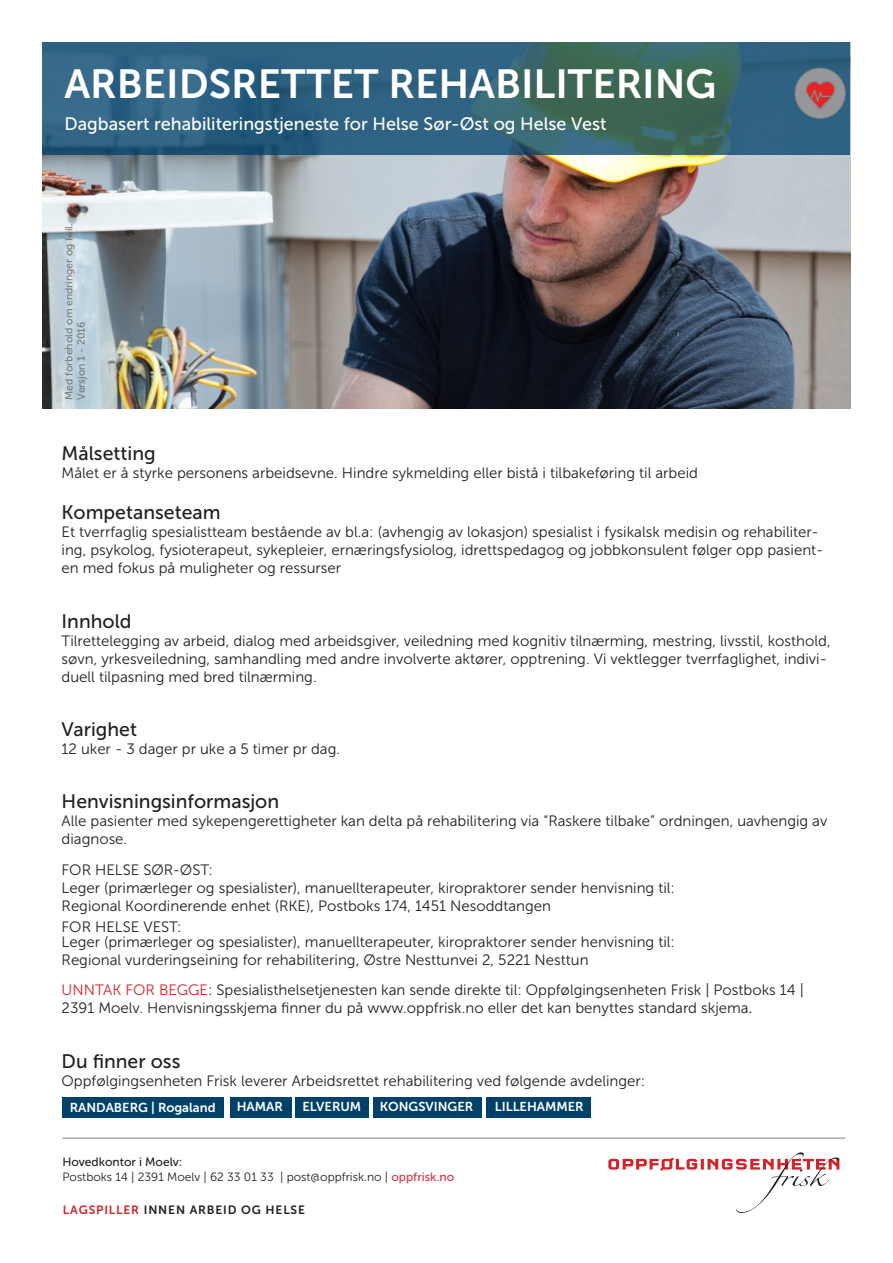
<style>
.page{position:relative;width:893px;height:1263px;background:#fff}
.page>*{position:absolute;margin:0;border:0;box-sizing:border-box;transform-origin:0 0}
.TITTEL{font:40.5px "Museo Sans 700";color:#fff}
.brødtekst{font:19.5px "Museo Sans 500";color:#231f20}
.Undertittel{font:18px "Museo Sans 500";color:#fff}
.brødtekst-2{font:15px/18px "Museo Sans 300";color:#231f20}
.TITTEL-2{font:12.9px "Museo Sans 700";color:#fff}
.t1{font:12px "Museo Sans 300";color:#231f20}
.t2{font:12px "Museo Sans 700";letter-spacing:.07em;color:#231f20}
.t3{font:12px "Museo Sans 500";color:#231f20}
.t4{font:10.5px "Museo Sans 500";color:#787a7d}
.s1{color:#d1232a}
.s2{font-family:"Minion Pro"}
.s3{font-family:"Museo Sans 500";color:#dd3243}
</style>
<div class="page">
<img style="left:43px;top:155px;width:807px;height:253px">
<svg style="left:43px;top:43px;width:807px;height:112px;background:#326377"></svg>
<div style="left:795px;top:68px;width:50px;height:50px;background:#95979a;border-radius:50%"></div>
<div style="left:795px;top:68px;width:50px;height:50px;border:1px solid #7c7e81;border-radius:50%"></div>
<svg style="left:801px;top:81px;width:35px;height:29px"></svg>
<div style="left:63px;top:1097px;width:161px;height:21px;background:#00416a"></div>
<div style="left:373px;top:1097px;width:109px;height:21px;background:#00416a"></div>
<div style="left:296px;top:1097px;width:73px;height:21px;background:#00416a"></div>
<div style="left:230px;top:1097px;width:61px;height:21px;background:#00416a"></div>
<div style="left:487px;top:1097px;width:104px;height:21px;background:#00416a"></div>
<hr style="left:62px;top:1138px;width:783px;height:1px;background:#828487">
<svg style="left:608px;top:1152px;width:231px;height:61px"></svg>
<p class="TITTEL" style="left:64px;top:62px;width:653px">ARBEIDSRETTET REHABILITERING</p>
<p class="Undertittel" style="left:64px;top:114px;width:544px">Dagbasert rehabiliteringstjeneste for Helse Sør-Øst og Helse Vest</p>
<p class="t4" style="left:63px;top:400px;width:178px;rotate:-90deg">Med forbehold om endringer og feil.</p>
<p class="t4" style="left:76px;top:400px;width:80px;rotate:-90deg">Versjon 1 - 2016</p>
<p class="brødtekst" style="left:62px;top:443px;width:96px">Målsetting</p>
<p class="brødtekst-2" style="left:62px;top:464px;width:638px">Målet er å styrke personens arbeidsevne. Hindre sykmelding eller bistå i tilbakeføring til arbeid</p>
<p class="brødtekst" style="left:62px;top:502px;width:161px">Kompetanseteam</p>
<p class="brødtekst-2" style="left:62px;top:523px;width:764px">Et tverrfaglig spesialistteam bestående av bl.a: (avhengig av lokasjon) spesialist i fysikalsk medisin og rehabiliter&shy;ing, psykolog, fysioterapeut, sykepleier, ernæringsfysiolog, idrettspedagog og jobbkonsulent følger opp pasient&shy;en med fokus på muligheter og ressurser</p>
<p class="brødtekst" style="left:62px;top:610px;width:72px">Innhold</p>
<p class="brødtekst-2" style="left:62px;top:631px;width:771px">Tilrettelegging av arbeid, dialog med arbeidsgiver, veiledning med kognitiv tilnærming, mestring, livsstil, kosthold, søvn, yrkesveiledning, samhandling med andre involverte aktører, opptrening. Vi vektlegger tverrfaglighet, indivi&shy;duell tilpasning med bred tilnærming.</p>
<p class="brødtekst" style="left:62px;top:718px;width:77px">Varighet</p>
<p class="brødtekst-2" style="left:62px;top:740px;width:280px">12 uker - 3 dager pr uke a 5 timer pr dag.</p>
<p class="brødtekst" style="left:62px;top:790px;width:219px">Henvisningsinformasjon</p>
<p class="brødtekst-2" style="left:62px;top:812px;width:767px">Alle pasienter med sykepengerettigheter kan delta på rehabilitering via “Raskere tilbake” ordningen, uavhengig av diagnose.</p>
<p class="brødtekst-2" style="left:62px;top:860px;width:615px">FOR HELSE SØR-ØST:<br>Leger (primærleger og spesialister), manuellterapeuter, kiropraktorer sender henvisning til:<br>Regional Koordinerende enhet (RKE), Postboks 174, 1451 Nesoddtangen</p>
<p class="brødtekst-2" style="left:62px;top:919px;width:615px;line-height:15px">FOR HELSE VEST:<br>Leger (primærleger og spesialister), manuellterapeuter, kiropraktorer sender henvisning til:</p>
<p class="brødtekst-2" style="left:62px;top:950px;width:528px">Regional vurderingseining for rehabilitering, Østre Nesttunvei 2, 5221 Nesttun</p>
<p class="brødtekst-2" style="left:62px;top:981px;width:744px"><span class="s1">UNNTAK FOR BEGGE</span>: Spesialisthelsetjenesten kan sende direkte til: Oppfølgingsenheten Frisk | Postboks 14 |<br>2391 Moelv. Henvisningsskjema finner du på www.oppfrisk.no eller det kan benyttes standard skjema<span class="s2">.</span></p>
<p class="brødtekst" style="left:62px;top:1050px;width:120px">Du finner oss</p>
<p class="brødtekst-2" style="left:62px;top:1071px;width:585px">Oppfølgingsenheten Frisk leverer Arbeidsrettet rehabilitering ved følgende avdelinger:</p>
<p class="TITTEL-2" style="left:70px;top:1100px;width:147px">RANDABERG | Rogaland</p>
<p class="TITTEL-2" style="left:237px;top:1099px;width:48px">HAMAR</p>
<p class="TITTEL-2" style="left:303px;top:1099px;width:60px">ELVERUM</p>
<p class="TITTEL-2" style="left:380px;top:1099px;width:95px">KONGSVINGER</p>
<p class="TITTEL-2" style="left:495px;top:1099px;width:91px">LILLEHAMMER</p>
<p class="t3" style="left:62px;top:1156px;width:122px">Hovedkontor i Moelv:</p>
<p class="t1" style="left:62px;top:1171px;width:393px">Postboks 14 | 2391 Moelv | 62 33 01 33 | post@oppfrisk.no | <span class="s3">oppfrisk.no</span></p>
<p class="t2" style="left:63px;top:1203px;width:244px"><span class="s1">LAGSPILLER</span> INNEN ARBEID OG HELSE</p>
</div>
